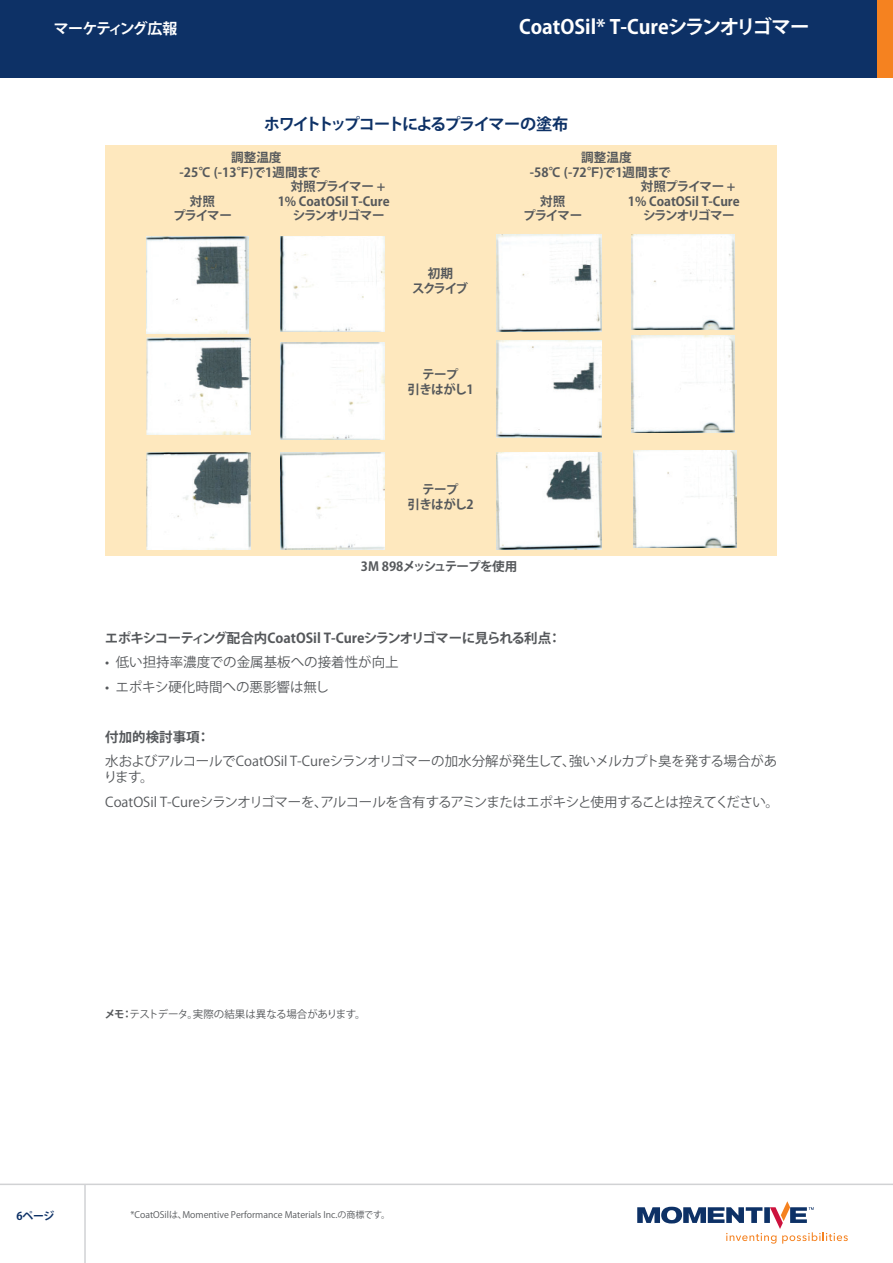
<style>
.page{position:relative;width:893px;height:1263px;background:#fff}
.page>*{position:absolute;margin:0;border:0;box-sizing:border-box;transform-origin:0 0}
.t1{font:700 19.5px "Koz Go Pro";color:#fff}
.t2{font:700 16.2px "Koz Go Pro";letter-spacing:-.11em;color:#0d3166}
.t3{font:700 15px "Koz Go Pro";letter-spacing:-.075em;color:#fff}
.t4{font:13.5px/15.8px "Koz Go Pro";letter-spacing:-.01em;color:#55585b}
.t5{font:13.5px "Koz Go Pro";letter-spacing:-.03em;color:#55585b}
.t6{font:700 13.5px "Koz Go Pro";letter-spacing:-.03em;color:#55585b}
.t7{font:700 13.5px "Koz Go Pro";color:#55585b}
.t8{font:700 12.6px "Koz Go Pro";color:#55585b}
.t9{font:700 12.6px/14.4px "Koz Go Pro";letter-spacing:-.03em;color:#55585b;text-align:center}
.t10{font:700 12.6px/14.4px "Koz Go Pro";letter-spacing:-.07em;color:#55585b;text-align:center}
.t11{font:700 12.6px "Koz Go Pro";letter-spacing:-.075em;color:#55585b}
.t12{font:700 12.6px "Koz Go Pro";letter-spacing:-.11em;color:#55585b}
.t13{font:700 12.6px "Koz Go Pro";letter-spacing:-.05em;color:#55585b}
.t14{font:700 10.95px "Koz Go Pro";color:#0d3166}
.t15{font:10.5px "Koz Go Pro";letter-spacing:-.015em;color:#55585b}
.t16{font:9px "Koz Go Pro";color:#55585b}
.s1{font-weight:700}
</style>
<div class="page">
<hr style="left:84px;top:1184px;width:2px;height:79px;background:#d1d2d4">
<hr style="left:0;top:1183px;width:893px;height:2px;background:#d1d2d4">
<svg style="left:637px;top:1201px;width:211px;height:42px"></svg>
<div style="left:105px;top:146px;width:672px;height:410px;background:#fee8be"></div>
<img style="left:146px;top:236px;width:103px;height:97px">
<img style="left:146px;top:337px;width:105px;height:97px">
<img style="left:146px;top:452px;width:105px;height:97px">
<img style="left:280px;top:236px;width:105px;height:96px">
<img style="left:280px;top:342px;width:105px;height:98px">
<img style="left:280px;top:452px;width:105px;height:97px">
<img style="left:497px;top:234px;width:104px;height:98px">
<img style="left:497px;top:341px;width:104px;height:97px">
<img style="left:497px;top:452px;width:104px;height:97px">
<img style="left:632px;top:234px;width:102px;height:96px">
<img style="left:632px;top:335px;width:102px;height:97px">
<img style="left:634px;top:450px;width:102px;height:98px">
<div style="left:0;top:0;width:893px;height:77px;background:#0d3166"></div>
<div style="left:877px;top:0;width:16px;height:77px;background:#f58220"></div>
<p class="t3" style="left:54px;top:19px;width:125px">マーケティング広報</p>
<h1 class="t1" style="left:519px;top:15px;width:292px">CoatOSil* T-Cureシランオリゴマー</h1>
<p class="t2" style="left:264px;top:114px;width:306px">ホワイトトップコートによるプライマーの塗布</p>
<p class="t9" style="left:231px;top:151px;width:52px">調整温度</p>
<p class="t8" style="left:180px;top:164px;width:142px">-25℃ (-13℉)で1週間まで</p>
<p class="t11" style="left:291px;top:178px;width:96px">対照プライマー +</p>
<p class="t9" style="left:190px;top:195px;width:27px">対照</p>
<p class="t8" style="left:278px;top:193px;width:113px">1% CoatOSil T-Cure</p>
<p class="t9" style="left:173px;top:209px;width:61px">プライマー</p>
<p class="t12" style="left:293px;top:207px;width:93px">シランオリゴマー</p>
<p class="t9" style="left:581px;top:151px;width:52px">調整温度</p>
<p class="t8" style="left:530px;top:164px;width:142px">-58℃ (-72℉)で1週間まで</p>
<p class="t11" style="left:641px;top:178px;width:96px">対照プライマー +</p>
<p class="t9" style="left:540px;top:195px;width:27px">対照</p>
<p class="t8" style="left:628px;top:193px;width:113px">1% CoatOSil T-Cure</p>
<p class="t9" style="left:523px;top:209px;width:61px">プライマー</p>
<p class="t12" style="left:643px;top:207px;width:93px">シランオリゴマー</p>
<p class="t9" style="left:412px;top:267px;width:58px">初期<br>スクライブ</p>
<p class="t10" style="left:407px;top:368px;width:68px">テープ<br>引きはがし1</p>
<p class="t10" style="left:407px;top:483px;width:68px">テープ<br>引きはがし2</p>
<p class="t13" style="left:361px;top:558px;width:158px">3M 898メッシュテープを使用</p>
<p class="t6" style="left:105px;top:629px;width:458px">エポキシコーティング配合内CoatOSil T-Cureシランオリゴマーに見られる利点：</p>
<p class="t4" style="left:105px;top:655px;width:295px">• 低い担持率濃度での金属基板への接着性が向上</p>
<p class="t4" style="left:105px;top:680px;width:225px">• エポキシ硬化時間への悪影響は無し</p>
<p class="t7" style="left:105px;top:728px;width:106px">付加的検討事項：</p>
<p class="t4" style="left:104px;top:754px;width:675px">水およびアルコールでCoatOSil T-Cureシランオリゴマーの加水分解が発生して、強いメルカプト臭を発する場合があります。</p>
<p class="t5" style="left:105px;top:793px;width:675px">CoatOSil T-Cureシランオリゴマーを、アルコールを含有するアミンまたはエポキシと使用することは控えてください。</p>
<p class="t15" style="left:105px;top:1008px;width:263px"><span class="s1">メモ：</span>テストデータ。実際の結果は異なる場合があります。</p>
<p class="t14" style="left:16px;top:1209px;width:39px">6ページ</p>
<p class="t16" style="left:130px;top:1209px;width:261px">*CoatOSilは、Momentive Performance Materials Inc.の商標です。</p>
</div>
